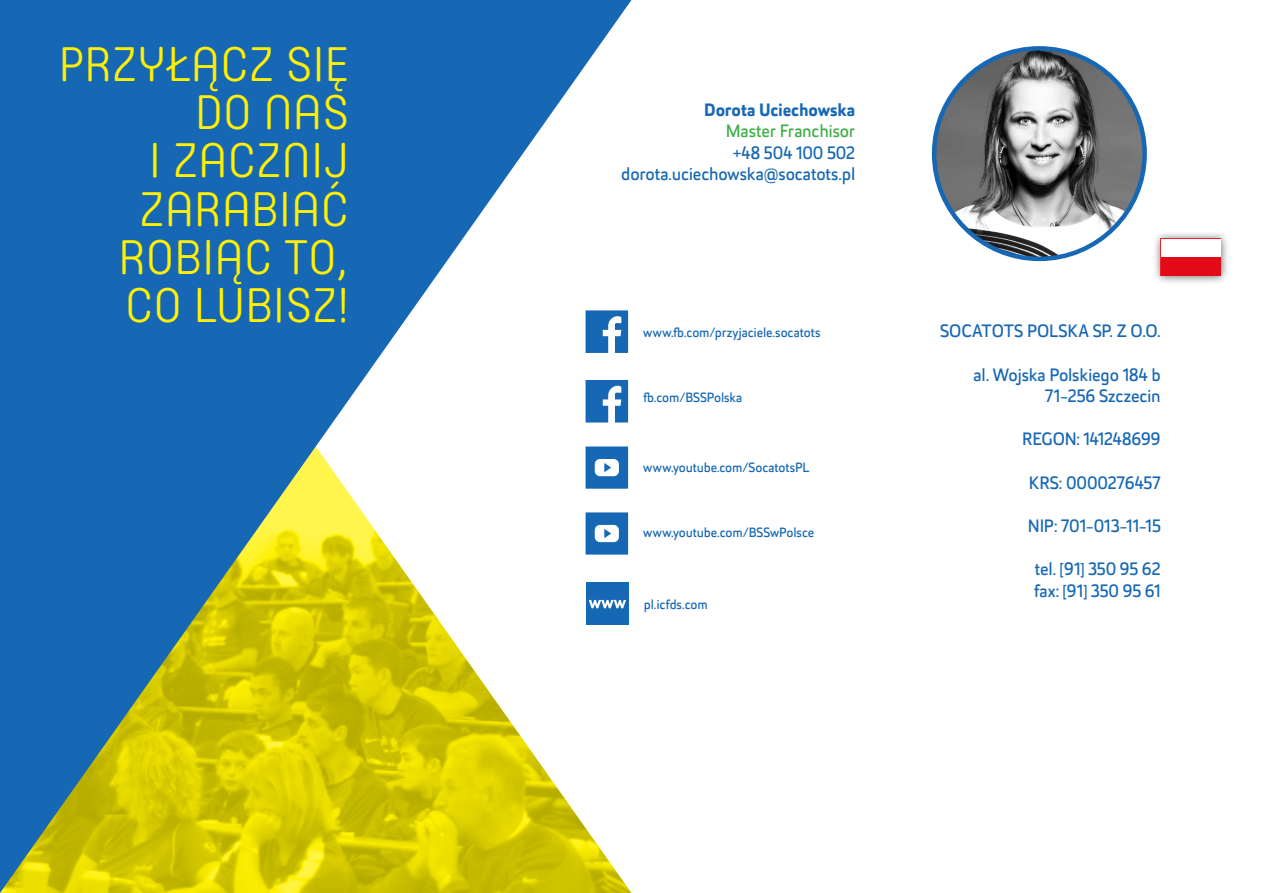
<style>
.page{position:relative;width:1263px;height:893px;background:#fff}
.page>*{position:absolute;margin:0;border:0;box-sizing:border-box;transform-origin:0 0}
.t1{font:300 48px/48.2px "Core Mellow 35";color:#fff101;text-align:right}
.t2{font:18px/21.6px "Helia Core";letter-spacing:-.01em;color:#1768b4;text-align:right}
.t3{font:700 18px "Helia Core";letter-spacing:-.01em;color:#1768b4}
.t4{font:18px "Helia Core";letter-spacing:-.015em;color:#40ae49}
.t5{font:13.5px "Helia Core";letter-spacing:-.005em;color:#1768b4}
</style>
<div class="page">
<svg style="left:0;top:0;width:631px;height:893px;fill:#1768b4"></svg>
<img style="left:934px;top:48px;width:210px;height:211px;border-radius:105px">
<div style="left:1152px;top:231px;width:78px;height:54px;background:#231f20;opacity:.75"></div>
<img style="left:1161px;top:275px;width:59px;height:1px">
<svg style="left:585px;top:310px;width:43px;height:43px"></svg>
<svg style="left:585px;top:380px;width:43px;height:42px"></svg>
<svg style="left:585px;top:446px;width:43px;height:43px"></svg>
<svg style="left:585px;top:512px;width:43px;height:43px"></svg>
<div style="left:586px;top:582px;width:43px;height:43px;background:#1768b4"></div>
<svg style="left:589px;top:600px;width:37px;height:8px"></svg>
<div style="left:1161px;top:239px;width:59px;height:36px;background:#fff"></div>
<div style="left:1161px;top:257px;width:59px;height:18px;background:#e30a17"></div>
<h1 class="t1" style="left:59px;top:38px;width:292px">PRZYŁĄCZ SIĘ<br>DO NAS<br>I ZACZNIJ<br>ZARABIAĆ<br>ROBIĄC TO,<br>CO LUBISZ!</h1>
<p class="t3" style="left:704px;top:97px;width:152px">Dorota Uciechowska</p>
<p class="t4" style="left:726px;top:119px;width:131px">Master Franchisor</p>
<p class="t2" style="left:621px;top:142px;width:236px">+48 504 100 502 dorota.uciechowska@socatots.pl</p>
<p class="t5" style="left:643px;top:323px;width:179px">www.fb.com/przyjaciele.socatots</p>
<p class="t5" style="left:643px;top:388px;width:101px">fb.com/BSSPolska</p>
<p class="t5" style="left:643px;top:458px;width:168px">www.youtube.com/SocatotsPL</p>
<p class="t5" style="left:643px;top:524px;width:173px">www.youtube.com/BSSwPolsce</p>
<p class="t5" style="left:644px;top:595px;width:65px">pl.icfds.com</p>
<p class="t2" style="left:940px;top:320px;width:222px">SOCATOTS POLSKA SP. Z O.O.</p>
<p class="t2" style="left:973px;top:363px;width:189px">al. Wojska Polskiego 184 b<br>71-256 Szczecin</p>
<p class="t2" style="left:1022px;top:428px;width:140px">REGON: 141248699</p>
<p class="t2" style="left:1029px;top:471px;width:133px">KRS: 0000276457</p>
<p class="t2" style="left:1028px;top:515px;width:134px">NIP: 701-013-11-15</p>
<p class="t2" style="left:1034px;top:558px;width:129px;text-align:left">tel. [91] 350 95 62 fax: [91] 350 95 61</p>
</div>
